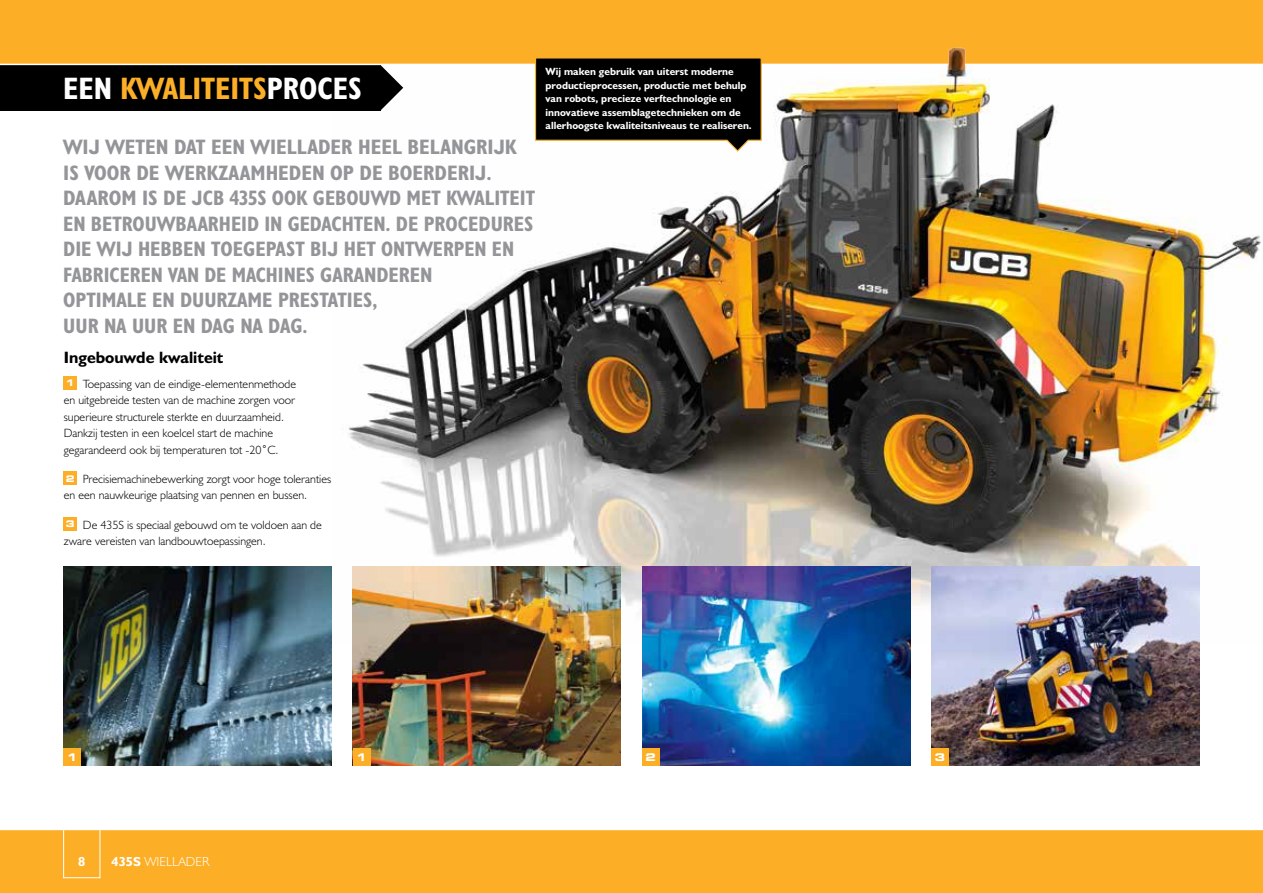
<style>
.page{position:relative;width:1263px;height:893px;background:#fff}
.page>*{position:absolute;margin:0;border:0;box-sizing:border-box;transform-origin:0 0}
.t1{font:31.2px "JCB Bold Condensed";color:#fcaf26}
.t2{font:21px/25.5px "JCB Bold Condensed";color:#939598}
.t3{font:16.5px "JCB Bold";color:#000}
.t4{font:13.2px "JCB Light";color:#fff}
.t5{font:13.2px "JCB Bold";color:#fff}
.t6{font:12px/16.5px "JCB Light";color:#000}
.t7{font:10.5px/13.5px "JCB Bold";color:#fff}
.t8{font:700 expanded 10.5px "Square 721 BT";color:#fff}
.s1{color:#fff}
.s2{font-family:"Square 721 BT";font-weight:700;font-stretch:expanded;font-size:9.15px;color:#fff}
.s3{font-family:"JCB Bold"}
</style>
<div class="page">
<div style="left:0;top:829px;width:1263px;height:64px;background:#fcaf26"></div>
<hr style="left:0;top:829px;width:1263px;height:1px;background:#fff">
<img style="left:348px;top:65px;width:913px;height:581px">
<svg style="left:380px;top:65px;width:23px;height:45px"></svg>
<div style="left:0;top:54px;width:380px;height:57px;background:#000"></div>
<div style="left:0;top:0;width:1263px;height:64px;background:#fcaf26"></div>
<div style="left:64px;top:376px;width:13px;height:13px;background:#fcaf26"></div>
<div style="left:64px;top:472px;width:13px;height:13px;background:#fcaf26"></div>
<div style="left:64px;top:517px;width:13px;height:14px;background:#fcaf26"></div>
<img style="left:64px;top:567px;width:268px;height:198px">
<img style="left:353px;top:567px;width:268px;height:198px">
<img style="left:642px;top:567px;width:268px;height:198px">
<div style="left:64px;top:748px;width:17px;height:17px;background:#fcaf26"></div>
<div style="left:353px;top:748px;width:17px;height:17px;background:#fcaf26"></div>
<hr style="left:0;top:64px;width:1263px;height:1px;background:#fff">
<div style="left:63px;top:819px;width:37px;height:59px;border:1px solid #fff"></div>
<div style="left:642px;top:748px;width:17px;height:17px;background:#fcaf26"></div>
<svg style="left:534px;top:58px;width:228px;height:95px;background:#262421"></svg>
<img style="left:776px;top:47px;width:179px;height:149px">
<img style="left:931px;top:567px;width:268px;height:198px">
<div style="left:931px;top:748px;width:18px;height:17px;background:#fcaf26"></div>
<h1 class="t1" style="left:63px;top:69px;width:298px"><span class="s1">EEN</span> KWALITEITS<span class="s1">PROCES</span></h1>
<h2 class="t2" style="left:63px;top:134px;width:455px">WIJ WETEN DAT EEN WIELLADER HEEL BELANGRIJK<br>IS VOOR DE WERKZAAMHEDEN OP DE BOERDERIJ.<br>DAAROM IS DE JCB</h2>
<h2 class="t2" style="left:63px;top:185px;width:473px;text-indent:166px">435S OOK GEBOUWD MET KWALITEIT EN BETROUWBAARHEID IN GEDACHTEN. DE PROCEDURES DIE WIJ HEBBEN TOEGEPAST BIJ HET ONTWERPEN EN FABRICEREN VAN DE MACHINES GARANDEREN<br>OPTIMALE EN DUURZAME PRESTATIES,<br>UUR NA UUR EN DAG NA DAG.</h2>
<h3 class="t3" style="left:64px;top:347px;width:161px">Ingebouwde kwaliteit</h3>
<p class="t6" style="left:64px;top:375px;width:234px"><span class="s2">1</span> Toepassing van de eindige-elementenmethode en uitgebreide testen van de machine zorgen voor superieure structurele sterkte en duurzaamheid.<br>Dankzij testen in een koelcel start de machine gegarandeerd ook bij temperaturen tot -20˚C.</p>
<p class="t6" style="left:64px;top:470px;width:269px"><span class="s2">2</span> Precisiemachinebewerking zorgt voor hoge toleranties en een nauwkeurige plaatsing van pennen en bussen.</p>
<p class="t6" style="left:64px;top:516px;width:260px"><span class="s2">3</span> De 435S is speciaal gebouwd om te voldoen aan de zware vereisten van landbouwtoepassingen.</p>
<p class="t7" style="left:546px;top:64px;width:208px">Wij maken gebruik van uiterst moderne productieprocessen, productie met behulp van robots, precieze verftechnologie en innovatieve assemblagetechnieken om de allerhoogste kwaliteitsniveaus te realiseren.</p>
<p class="t8" style="left:67px;top:751px;width:12px">1</p>
<p class="t8" style="left:356px;top:751px;width:12px">1</p>
<p class="t5" style="left:78px;top:853px;width:9px">8</p>
<p class="t4" style="left:112px;top:853px;width:99px"><span class="s3">435S</span> WIELLADER</p>
<p class="t8" style="left:645px;top:751px;width:12px">2</p>
<p class="t8" style="left:935px;top:751px;width:12px">3</p>
</div>
